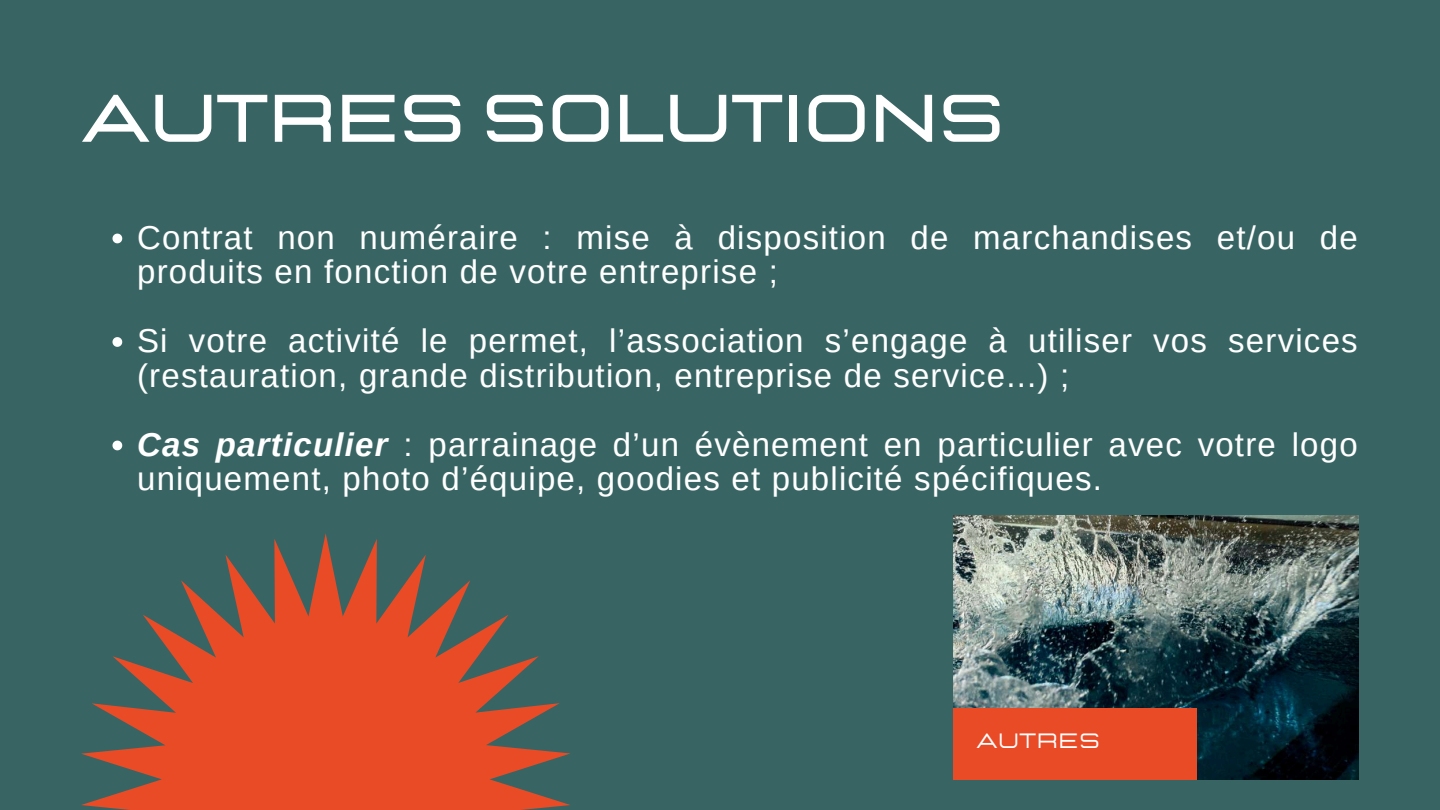
<style>
.page{position:relative;width:1440px;height:810px;background:#386563}
.page>*{position:absolute;margin:0;border:0;box-sizing:border-box;transform-origin:0 0}
.t1{font:700 67.1px "Lastica";color:#fff}
.t2{font:33px/34.5px "Arimo";letter-spacing:.035em;color:#fff}
.t3{font:20.7px "Lastica";letter-spacing:.035em;color:#fff}
.s1{font-weight:700;font-style:italic}
</style>
<div class="page">
<svg style="left:81px;top:533px;width:489px;height:277px;fill:#e94b27"></svg>
<svg style="left:112px;top:234px;width:10px;height:9px"></svg>
<svg style="left:112px;top:337px;width:10px;height:10px"></svg>
<svg style="left:112px;top:441px;width:10px;height:9px"></svg>
<img style="left:953px;top:516px;width:406px;height:263px">
<div style="left:953px;top:708px;width:243px;height:71px;background:#e94b27"></div>
<h1 class="t1" style="left:81px;top:86px;width:925px">AUTRES SOLUTIONS</h1>
<p class="t2" style="left:137px;top:220px;width:1222px">Contrat non numéraire : mise à disposition de marchandises et/ou de produits en fonction de votre entreprise ;</p>
<p class="t2" style="left:137px;top:323px;width:1222px">Si votre activité le permet, l’association s’engage à utiliser vos services (restauration, grande distribution, entreprise de service...) ;</p>
<p class="t2" style="left:137px;top:427px;width:1222px"><span class="s1">Cas particulier</span> : parrainage d’un évènement en particulier avec votre logo uniquement, photo d’équipe, goodies et publicité spécifiques.</p>
<p class="t3" style="left:977px;top:730px;width:125px">AUTRES</p>
</div>
